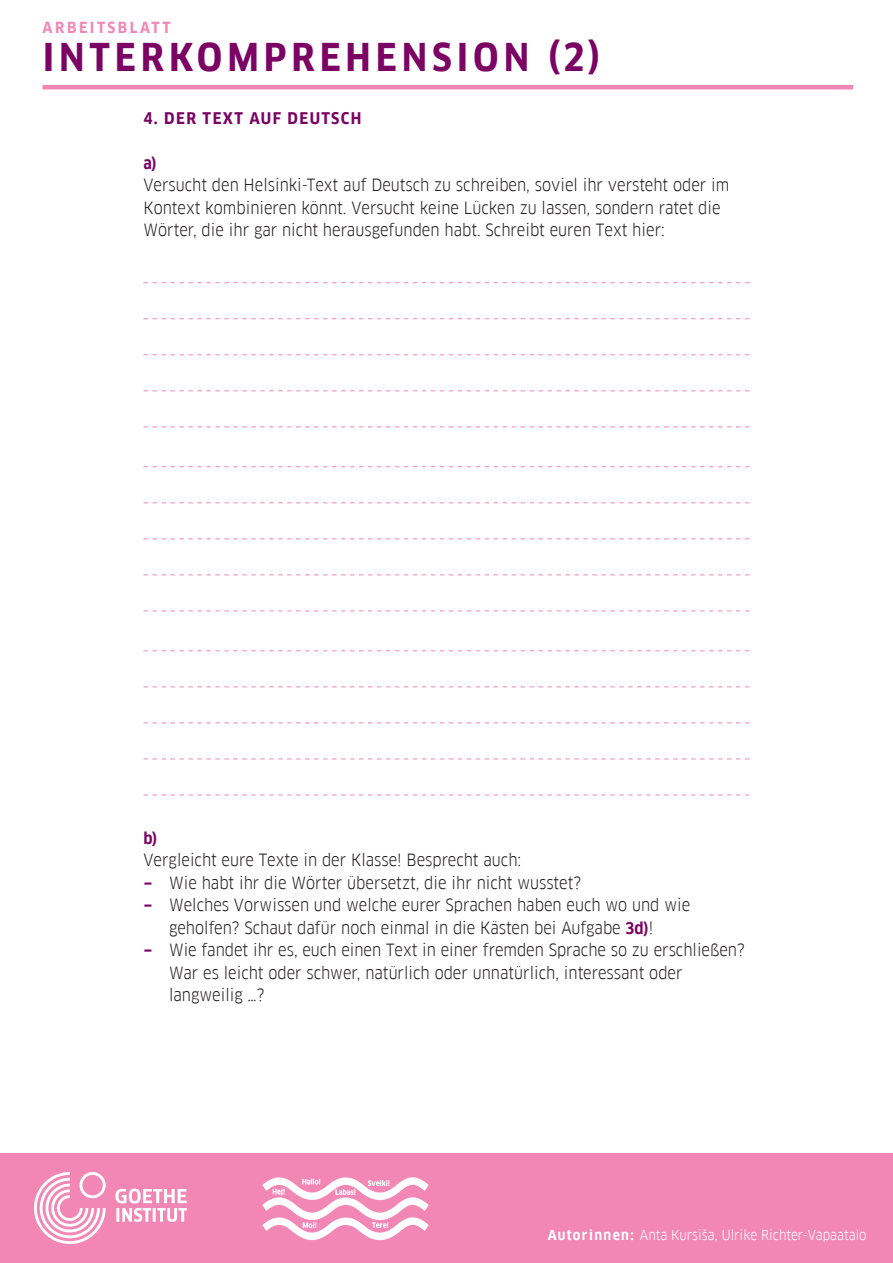
<style>
.page{position:relative;width:893px;height:1263px;background:#fff}
.page>*{position:absolute;margin:0;border:0;box-sizing:border-box;transform-origin:0 0}
.t1{font:700 37.5px "Goethe FF Clan";letter-spacing:.13em;color:#7b0364}
.t2{font:16.5px/22.5px "Goethe FF Clan";color:#231f20}
.t3{font:700 15.75px "Goethe FF Clan";letter-spacing:.09em;color:#7b0364}
.t4{font:700 15px "Goethe FF Clan";letter-spacing:.17em;color:#f287b6}
.t5{font:13.5px "Goethe FF Clan";color:#fff}
.s1{font-weight:700;color:#7b0364}
.s2{font-weight:700;font-size:15.75px;color:#7b0364}
.s3{font-weight:700}
</style>
<div class="page">
<div style="left:0;top:1154px;width:893px;height:109px;background:#f287b6"></div>
<img style="left:34px;top:1172px;width:153px;height:71px">
<img style="left:262px;top:1177px;width:167px;height:64px">
<svg style="left:144px;top:466px;width:605px;height:1px"></svg>
<svg style="left:144px;top:502px;width:605px;height:1px"></svg>
<svg style="left:144px;top:539px;width:605px;height:1px"></svg>
<svg style="left:144px;top:575px;width:605px;height:1px"></svg>
<svg style="left:144px;top:611px;width:605px;height:1px"></svg>
<svg style="left:144px;top:650px;width:605px;height:1px"></svg>
<svg style="left:144px;top:687px;width:605px;height:1px"></svg>
<svg style="left:144px;top:723px;width:605px;height:1px"></svg>
<svg style="left:144px;top:759px;width:605px;height:1px"></svg>
<svg style="left:144px;top:795px;width:605px;height:1px"></svg>
<svg style="left:144px;top:282px;width:605px;height:1px"></svg>
<svg style="left:144px;top:318px;width:605px;height:1px"></svg>
<svg style="left:144px;top:355px;width:605px;height:1px"></svg>
<svg style="left:144px;top:391px;width:605px;height:1px"></svg>
<svg style="left:144px;top:427px;width:605px;height:1px"></svg>
<hr style="left:43px;top:85px;width:810px;height:4px;background:#f287b6">
<p class="t4" style="left:43px;top:19px;width:129px">ARBEITSBLATT</p>
<h1 class="t1" style="left:43px;top:36px;width:559px">INTERKOMPREHENSION (2)</h1>
<p class="t3" style="left:144px;top:109px;width:219px">4. DER TEXT AUF DEUTSCH</p>
<p class="t3" style="left:144px;top:154px;width:15px">a)</p>
<p class="t2" style="left:144px;top:174px;width:587px">Versucht den Helsinki-Text auf Deutsch zu schreiben, soviel ihr versteht oder im<br>Kontext kombinieren könnt. Versucht keine Lücken zu lassen, sondern ratet die<br>Wörter, die ihr gar nicht herausgefunden habt. Schreibt euren Text hier:</p>
<p class="t3" style="left:144px;top:829px;width:15px">b)</p>
<p class="t2" style="left:144px;top:849px;width:379px">Vergleicht eure Texte in der Klasse! Besprecht auch:</p>
<p class="t2" style="left:144px;top:871px;width:439px"><span class="s1">−</span> Wie habt ihr die Wörter übersetzt, die ihr nicht wusstet?</p>
<p class="t2" style="left:144px;top:894px;width:548px"><span class="s1">−</span> Welches Vorwissen und welche eurer Sprachen haben euch wo und wie</p>
<p class="t2" style="left:169px;top:916px;width:486px">geholfen? Schaut dafür noch einmal in die Kästen bei Aufgabe <span class="s2">3d)</span>!</p>
<p class="t2" style="left:144px;top:939px;width:603px"><span class="s1">−</span> Wie fandet ihr es, euch einen Text in einer fremden Sprache so zu erschließen?</p>
<p class="t2" style="left:169px;top:961px;width:515px">War es leicht oder schwer, natürlich oder unnatürlich, interessant oder</p>
<p class="t2" style="left:169px;top:984px;width:97px">langweilig …?</p>
<p class="t5" style="left:548px;top:1226px;width:320px"><span class="s3">Autorinnen:</span> Anta Kursiša, Ulrike Richter-Vapaatalo</p>
</div>
